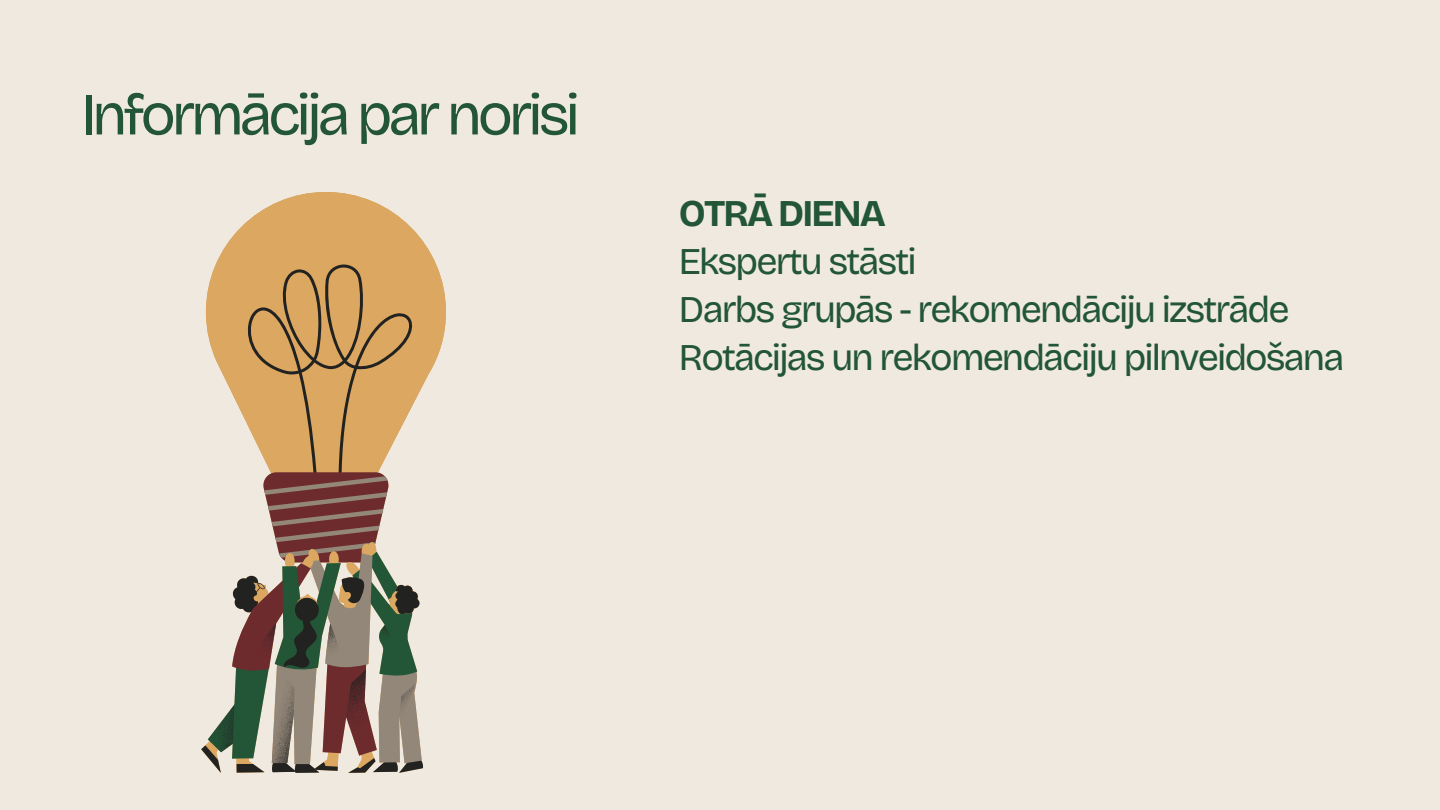
<style>
.page{position:relative;width:1440px;height:810px;background:#f0e9e0}
.page>*{position:absolute;margin:0;border:0;box-sizing:border-box;transform-origin:0 0}
.t1{font:59.2px "Bricolage Grotesque";letter-spacing:-.07em;color:#225637}
.t2{font:37.8px "Bricolage Grotesque";letter-spacing:-.05em;color:#225637}
.t3{font:700 37.8px "Bricolage Grotesque";letter-spacing:-.05em;color:#225637}
</style>
<div class="page">
<svg style="left:216px;top:192px;width:230px;height:191px;fill:#dba761"></svg>
<svg style="left:201px;top:264px;width:223px;height:509px"></svg>
<h1 class="t1" style="left:81px;top:79px;width:501px">Informācija par norisi</h1>
<p class="t3" style="left:679px;top:191px;width:209px">OTRĀ DIENA</p>
<p class="t2" style="left:679px;top:239px;width:239px">Ekspertu stāsti</p>
<p class="t2" style="left:679px;top:287px;width:612px">Darbs grupās - rekomendāciju izstrāde</p>
<p class="t2" style="left:679px;top:335px;width:667px">Rotācijas un rekomendāciju pilnveidošana</p>
</div>
